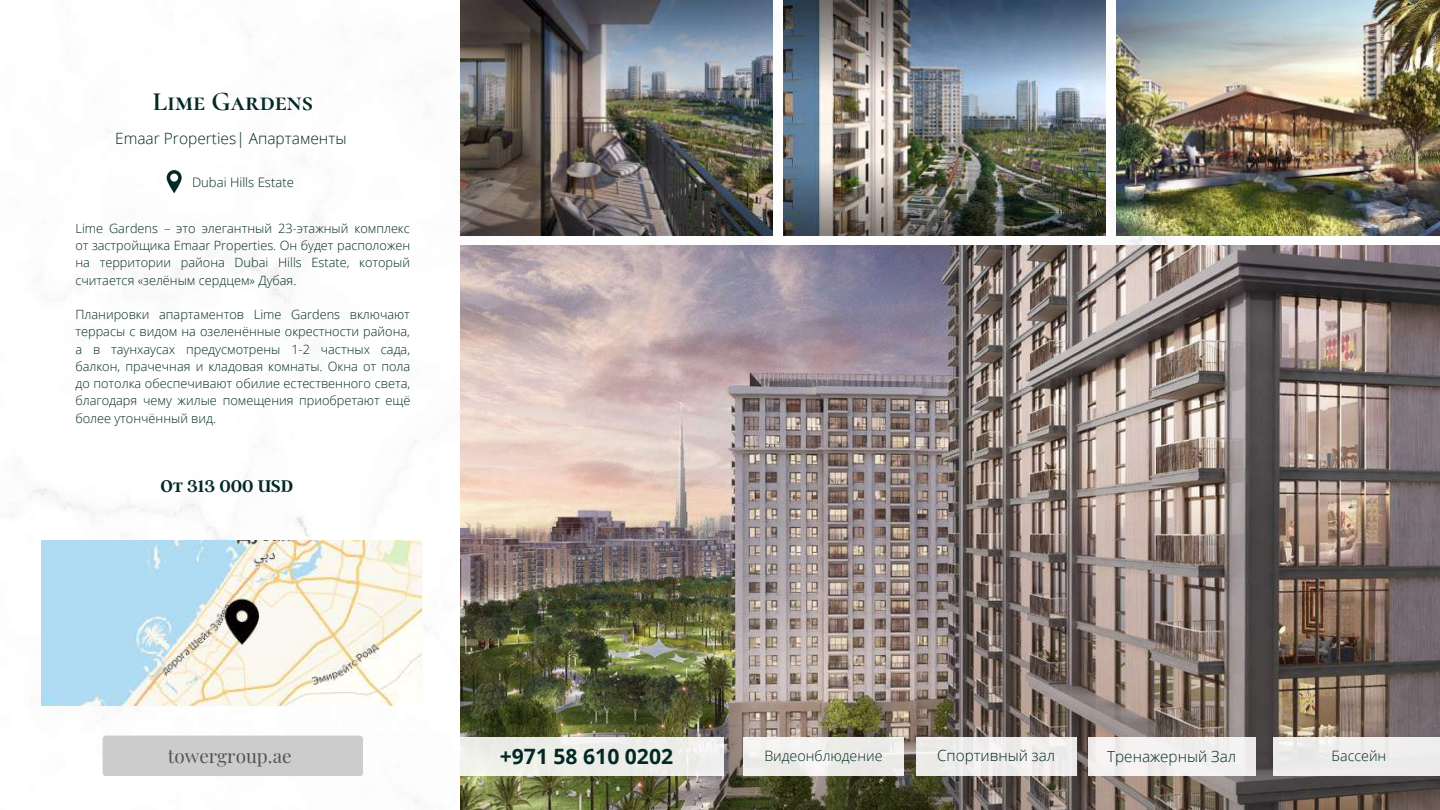
<style>
.page{position:relative;width:1440px;height:810px;background:#fff}
.page>*{position:absolute;margin:0;border:0;box-sizing:border-box;transform-origin:0 0}
.t1{font:700 26.4px "Cormorant SC";color:#022924}
.t2{font:700 21.1px "Open Sans";color:#022924}
.t3{font:18.9px "Playfair Display";color:#545454}
.t4{font:600 18.8px "Argent CF";color:#022924}
.t5{font:300 15.5px "Open Sans";color:#022924}
.t6{font:300 15.3px "Open Sans";color:#022924}
.t7{font:300 14.3px "Open Sans";color:#022924}
.t8{font:300 13.1px "Open Sans";color:#022924}
.t9{font:300 12.8px/17.2px "Open Sans";color:#022924;text-align:justify}
</style>
<div class="page">
<img style="left:461px;top:246px;width:979px;height:564px">
<img style="left:461px;top:0;width:312px;height:236px">
<img style="left:783px;top:0;width:323px;height:236px">
<img style="left:1116px;top:0;width:324px;height:236px">
<div style="left:461px;top:737px;width:263px;height:39px;background:#eeeee9"></div>
<div style="left:743px;top:737px;width:161px;height:39px;background:linear-gradient(to right,#f3f2f0,#ebebe8)"></div>
<div style="left:916px;top:737px;width:160px;height:39px;background:#edeceb"></div>
<div style="left:1088px;top:737px;width:167px;height:39px;background:#f2f1f1"></div>
<div style="left:1273px;top:737px;width:167px;height:39px;background:#edecec"></div>
<div style="left:103px;top:736px;width:260px;height:40px;background:#ccc;border-radius:4px"></div>
<img style="left:41px;top:541px;width:381px;height:165px">
<svg style="left:167px;top:170px;width:15px;height:23px"></svg>
<h1 class="t1" style="left:153px;top:85px;width:162px">Lime Gardens</h1>
<p class="t5" style="left:115px;top:127px;width:233px">Emaar Properties| Апартаменты</p>
<p class="t8" style="left:192px;top:173px;width:103px">Dubai Hills Estate</p>
<p class="t9" style="left:75px;top:219px;width:336px">Lime Gardens – это элегантный 23-этажный комплекс от застройщика Emaar Properties. Он будет расположен на территории района Dubai Hills Estate, который считается «зелёным сердцем» Дубая.</p>
<p class="t9" style="left:75px;top:306px;width:336px">Планировки апартаментов Lime Gardens включают террасы с видом на озеленённые окрестности района, а в таунхаусах предусмотрены 1-2 частных сада, балкон, прачечная и кладовая комнаты. Окна от пола до потолка обеспечивают обилие естественного света, благодаря чему жилые помещения приобретают ещё более утончённый вид.</p>
<h3 class="t4" style="left:160px;top:474px;width:134px">От 313 000 USD</h3>
<h3 class="t3" style="left:168px;top:743px;width:125px">towergroup.ae</h3>
<h2 class="t2" style="left:500px;top:741px;width:175px">+971 58 610 0202</h2>
<p class="t7" style="left:764px;top:745px;width:120px">Видеонблюдение</p>
<p class="t6" style="left:937px;top:745px;width:120px">Спортивный зал</p>
<p class="t6" style="left:1107px;top:746px;width:130px">Тренажерный Зал</p>
<p class="t7" style="left:1332px;top:745px;width:56px">Бассейн</p>
</div>
